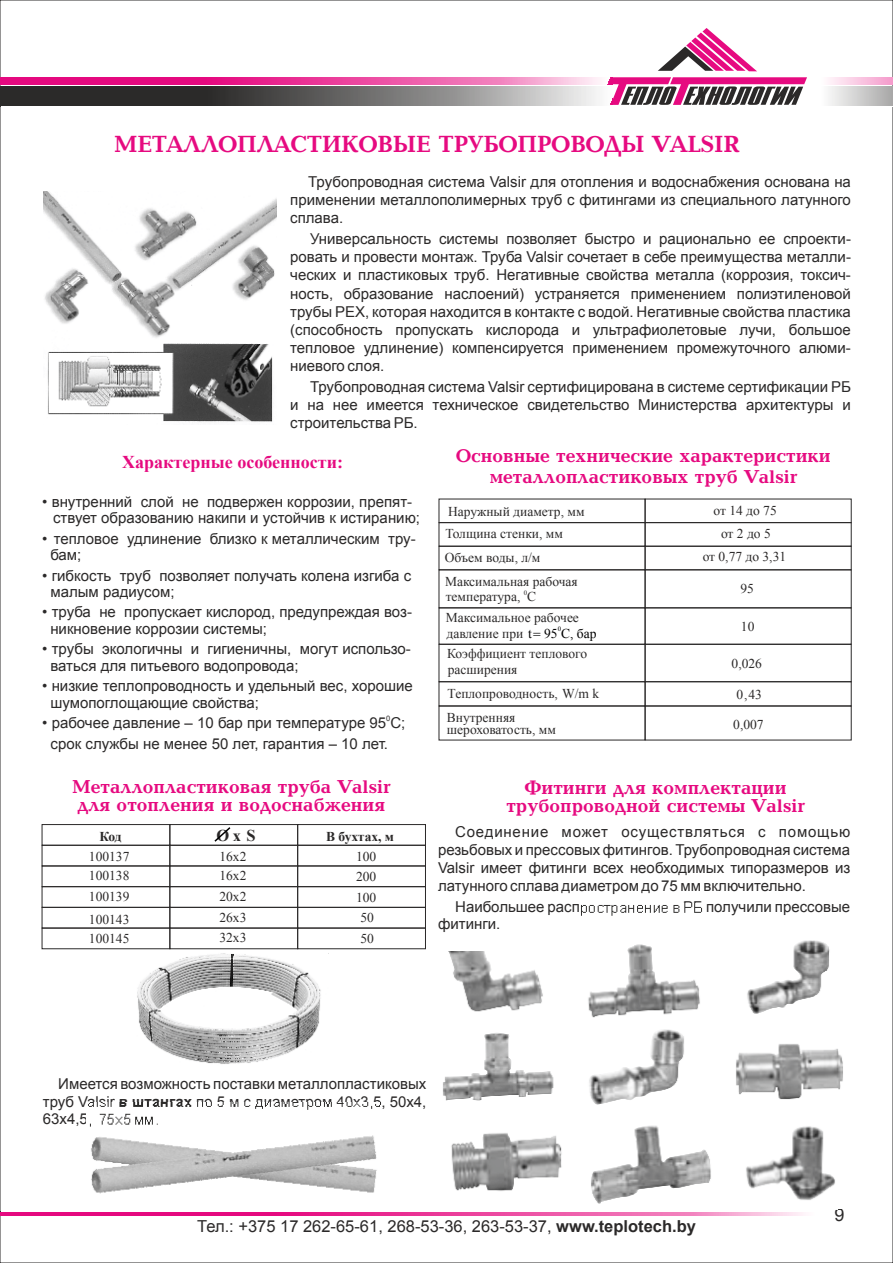
<style>
.page{position:relative;width:893px;height:1263px;background:#fff}
.page>*{position:absolute;margin:0;border:0;box-sizing:border-box;transform-origin:0 0}
.t1{font:700 22.5px "Baltica";color:#e60a80}
.t2{font:700 18px/18.1px "Baltica";color:#e60a80;text-align:center}
.t3{font:700 18px "Times New Roman";color:#e60a80}
.t4{font:18px "Arial";color:#2b2929}
.t5{font:16.5px "Arial";color:#2b2929}
.t6{font:700 16.5px "Times New Roman";color:#2b2929}
.t7{font:15px/18.1px "Arial";color:#2b2929}
.t8{font:13.5px/16.2px "Times New Roman";color:#2b2929}
.t9{font:700 13.5px "Times New Roman";letter-spacing:-.025em;color:#2b2929}
.t10{font:7.5px "Arial";color:#2b2929}
.t11{font:6.75px "Times New Roman";color:#2b2929}
.t12{font:6.75px "Times New Roman";color:#000}
.s1{color:#000}
.s2{font-weight:700}
</style>
<div class="page">
<img style="left:44px;top:192px;width:233px;height:230px">
<div style="left:439px;top:522px;width:206px;height:25px;border:1px solid #2b2929"></div>
<div style="left:439px;top:546px;width:206px;height:24px;border:1px solid #2b2929"></div>
<div style="left:439px;top:569px;width:206px;height:39px;border:1px solid #2b2929"></div>
<div style="left:439px;top:607px;width:206px;height:38px;border:1px solid #2b2929"></div>
<div style="left:439px;top:644px;width:206px;height:38px;border:1px solid #2b2929"></div>
<div style="left:645px;top:644px;width:207px;height:38px;border:1px solid #2b2929"></div>
<div style="left:439px;top:681px;width:206px;height:25px;border:1px solid #2b2929"></div>
<div style="left:645px;top:681px;width:207px;height:25px;border:1px solid #2b2929"></div>
<div style="left:439px;top:705px;width:206px;height:35px;border:1px solid #2b2929"></div>
<div style="left:645px;top:705px;width:207px;height:35px;border:1px solid #2b2929"></div>
<div style="left:645px;top:522px;width:207px;height:25px;border:1px solid #2b2929"></div>
<div style="left:645px;top:546px;width:207px;height:24px;border:1px solid #2b2929"></div>
<div style="left:645px;top:569px;width:207px;height:39px;border:1px solid #2b2929"></div>
<svg style="left:214px;top:827px;width:17px;height:15px"></svg>
<div style="left:42px;top:824px;width:128px;height:22px;border:1px solid #2b2929"></div>
<div style="left:42px;top:845px;width:128px;height:21px;border:1px solid #2b2929"></div>
<div style="left:42px;top:865px;width:128px;height:22px;border:1px solid #2b2929"></div>
<div style="left:42px;top:886px;width:128px;height:22px;border:1px solid #2b2929"></div>
<div style="left:42px;top:907px;width:128px;height:21px;border:1px solid #2b2929"></div>
<div style="left:42px;top:928px;width:128px;height:21px;border:1px solid #2b2929"></div>
<div style="left:169px;top:824px;width:129px;height:22px;border:1px solid #2b2929"></div>
<div style="left:169px;top:845px;width:129px;height:21px;border:1px solid #2b2929"></div>
<div style="left:169px;top:865px;width:129px;height:22px;border:1px solid #2b2929"></div>
<div style="left:169px;top:886px;width:129px;height:22px;border:1px solid #2b2929"></div>
<div style="left:169px;top:907px;width:129px;height:21px;border:1px solid #2b2929"></div>
<div style="left:169px;top:928px;width:129px;height:21px;border:1px solid #2b2929"></div>
<div style="left:297px;top:824px;width:129px;height:22px;border:1px solid #2b2929"></div>
<div style="left:297px;top:845px;width:129px;height:21px;border:1px solid #2b2929"></div>
<div style="left:297px;top:865px;width:129px;height:22px;border:1px solid #2b2929"></div>
<div style="left:297px;top:886px;width:129px;height:22px;border:1px solid #2b2929"></div>
<div style="left:297px;top:907px;width:129px;height:21px;border:1px solid #2b2929"></div>
<div style="left:297px;top:928px;width:129px;height:21px;border:1px solid #2b2929"></div>
<img style="left:137px;top:953px;width:184px;height:111px">
<img style="left:87px;top:1102px;width:293px;height:114px">
<img style="left:443px;top:1034px;width:111px;height:67px">
<img style="left:448px;top:951px;width:95px;height:83px">
<img style="left:736px;top:1044px;width:107px;height:56px">
<img style="left:747px;top:940px;width:83px;height:74px">
<img style="left:746px;top:1126px;width:96px;height:84px">
<img style="left:591px;top:1125px;width:120px;height:79px">
<img style="left:581px;top:903px;width:122px;height:115px">
<img style="left:589px;top:1029px;width:95px;height:76px">
<img style="left:451px;top:1133px;width:111px;height:58px">
<img style="left:0;top:1212px;width:804px;height:3px">
<svg style="left:608px;top:77px;width:199px;height:28px"></svg>
<svg style="left:658px;top:28px;width:99px;height:43px"></svg>
<img style="left:0;top:86px;width:612px;height:20px">
<img style="left:0;top:77px;width:612px;height:7px">
<h1 class="t1" style="left:114px;top:137px;width:627px">МЕТАЛЛОПЛАСТИКОВЫЕ ТРУБОПРОВОДЫ VALSIR</h1>
<p class="t7" style="left:290px;top:174px;width:562px;text-align:justify;text-indent:18px">Трубопроводная система Valsir для отопления и водоснабжения основана на применении металлополимерных труб с фитингами из специального латунного сплава.</p>
<p class="t7" style="left:290px;top:231px;width:562px;text-align:justify;text-indent:20px">Универсальность системы позволяет быстро и рационально ее спроекти&shy;ровать и провести монтаж. Труба Valsir сочетает в себе преимущества металли&shy;ческих и пластиковых труб. Негативные свойства металла (коррозия, токсич&shy;ность, образование наслоений) устраняется применением полиэтиленовой трубы PEX, которая находится в контакте с водой. Негативные свойства пластика (способность пропускать кислорода и ультрафиолетовые лучи, большое тепловое удлинение) компенсируется применением промежуточного алюми&shy;ниевого слоя.</p>
<p class="t7" style="left:290px;top:379px;width:562px;text-align:justify;text-indent:20px">Трубопроводная система Valsir сертифицирована в системе сертификации РБ и на нее имеется техническое свидетельство Министерства архитектуры и строительства РБ.</p>
<p class="t3" style="left:122px;top:456px;width:222px">Характерные особенности:</p>
<p class="t7" style="left:53px;top:495px;width:368px;line-height:16.2px;text-indent:-11px">• внутренний слой не подвержен коррозии, препят&shy;ствует образованию накипи и устойчив к истиранию;</p>
<p class="t7" style="left:50px;top:532px;width:367px;line-height:16.2px;text-indent:-8px">• тепловое удлинение близко к металлическим тру&shy;бам;</p>
<p class="t7" style="left:50px;top:569px;width:362px;line-height:16.2px;text-indent:-8px">• гибкость труб позволяет получать колена изгиба с малым радиусом;</p>
<p class="t7" style="left:50px;top:605px;width:363px;line-height:16.2px;text-indent:-8px">• труба не пропускает кислород, предупреждая воз&shy;никновение коррозии системы;</p>
<p class="t7" style="left:50px;top:642px;width:362px;line-height:16.2px;text-indent:-8px">• трубы экологичны и гигиеничны, могут использо&shy;ваться для питьевого водопровода;</p>
<p class="t7" style="left:50px;top:679px;width:364px;line-height:16.2px;text-indent:-8px">• низкие теплопроводность и удельный вес, хорошие шумопоглощающие свойства;</p>
<p class="t10" style="left:386px;top:715px;width:6px">0</p>
<p class="t7" style="left:42px;top:714px;width:365px;line-height:20.7px;text-align:center">• рабочее давление – 10 бар при температуре 95 С; срок службы не менее 50 лет, гарантия – 10 лет.</p>
<p class="t2" style="left:456px;top:447px;width:376px;line-height:20.7px">Основные технические характеристики металлопластиковых труб Valsir</p>
<p class="t8" style="left:448px;top:505px;width:138px">Наружный диаметр, мм</p>
<p class="t8" style="left:713px;top:503px;width:65px">от 14 до 75</p>
<p class="t8" style="left:445px;top:526px;width:119px">Толщина стенки, мм</p>
<p class="t8" style="left:721px;top:527px;width:51px">от 2 до 5</p>
<p class="t8" style="left:445px;top:550px;width:97px">Объем воды, л/м</p>
<p class="t8" style="left:703px;top:550px;width:85px">от 0,77 до 3,31</p>
<p class="t8" style="left:445px;top:575px;width:134px">Максимальная рабочая</p>
<p class="t11" style="left:524px;top:590px;width:5px">0</p>
<p class="t8" style="left:446px;top:590px;width:92px">температура, С</p>
<p class="t8" style="left:740px;top:581px;width:15px">95</p>
<p class="t8" style="left:446px;top:610px;width:152px">Максимальное рабочее давление при <span class="s1">t= 95 С, бар</span></p>
<p class="t12" style="left:558px;top:626px;width:5px">0</p>
<p class="t8" style="left:741px;top:619px;width:15px">10</p>
<p class="t8" style="left:447px;top:647px;width:142px;line-height:15.3px">Коэффициент теплового расширения</p>
<p class="t8" style="left:732px;top:656px;width:32px">0,026</p>
<p class="t8" style="left:448px;top:686px;width:153px">Теплопроводность, W/m k</p>
<p class="t8" style="left:736px;top:688px;width:27px">0,43</p>
<p class="t8" style="left:447px;top:713px;width:111px;line-height:12px">Внутренняя шероховатость, мм</p>
<p class="t8" style="left:733px;top:717px;width:32px">0,007</p>
<p class="t2" style="left:72px;top:780px;width:320px;text-align:left">Металлопластиковая труба Valsir для отопления и водоснабжения</p>
<p class="t9" style="left:99px;top:832px;width:24px">Код</p>
<p class="t6" style="left:216px;top:830px;width:41px">ОхS</p>
<p class="t9" style="left:326px;top:832px;width:70px">В бухтах, м</p>
<p class="t8" style="left:89px;top:849px;width:42px">100137</p>
<p class="t8" style="left:219px;top:849px;width:28px">16х2</p>
<p class="t8" style="left:356px;top:849px;width:22px">100</p>
<p class="t8" style="left:89px;top:869px;width:42px">100138</p>
<p class="t8" style="left:219px;top:869px;width:28px">16х2</p>
<p class="t8" style="left:356px;top:869px;width:22px">200</p>
<p class="t8" style="left:89px;top:890px;width:42px">100139</p>
<p class="t8" style="left:219px;top:889px;width:28px">20х2</p>
<p class="t8" style="left:356px;top:890px;width:22px">100</p>
<p class="t8" style="left:89px;top:912px;width:42px">100143</p>
<p class="t8" style="left:219px;top:910px;width:28px">26х3</p>
<p class="t8" style="left:361px;top:911px;width:15px">50</p>
<p class="t8" style="left:89px;top:932px;width:42px">100145</p>
<p class="t8" style="left:219px;top:931px;width:28px">32х3</p>
<p class="t8" style="left:361px;top:931px;width:15px">50</p>
<p class="t2" style="left:506px;top:780px;width:300px">Фитинги для комплектации трубопроводной системы Valsir</p>
<p class="t7" style="left:438px;top:824px;width:414px;text-align:justify;text-indent:17px">Соединение может осуществляться с помощью резьбовых и прессовых фитингов. Трубопроводная система Valsir имеет фитинги всех необходимых типоразмеров из латунного сплава диаметром до 75 мм включительно.</p>
<p class="t7" style="left:438px;top:899px;width:414px;text-indent:17px">Наибольшее распространение в РБ получили прессовые фитинги.</p>
<p class="t7" style="left:43px;top:1076px;width:385px;line-height:17.7px;text-align:right">Имеется возможность поставки металлопластиковых труб Valsir <span class="s2">в штангах</span> по 5 м с диаметром 40х3,5, 50х4,</p>
<p class="t5" style="left:197px;top:1220px;width:500px">Тел.: +375 17 262-65-61, 268-53-36, 263-53-37, <span class="s2">www.teplotech.by</span></p>
<p class="t4" style="left:835px;top:1208px;width:12px">9</p>
</div>
